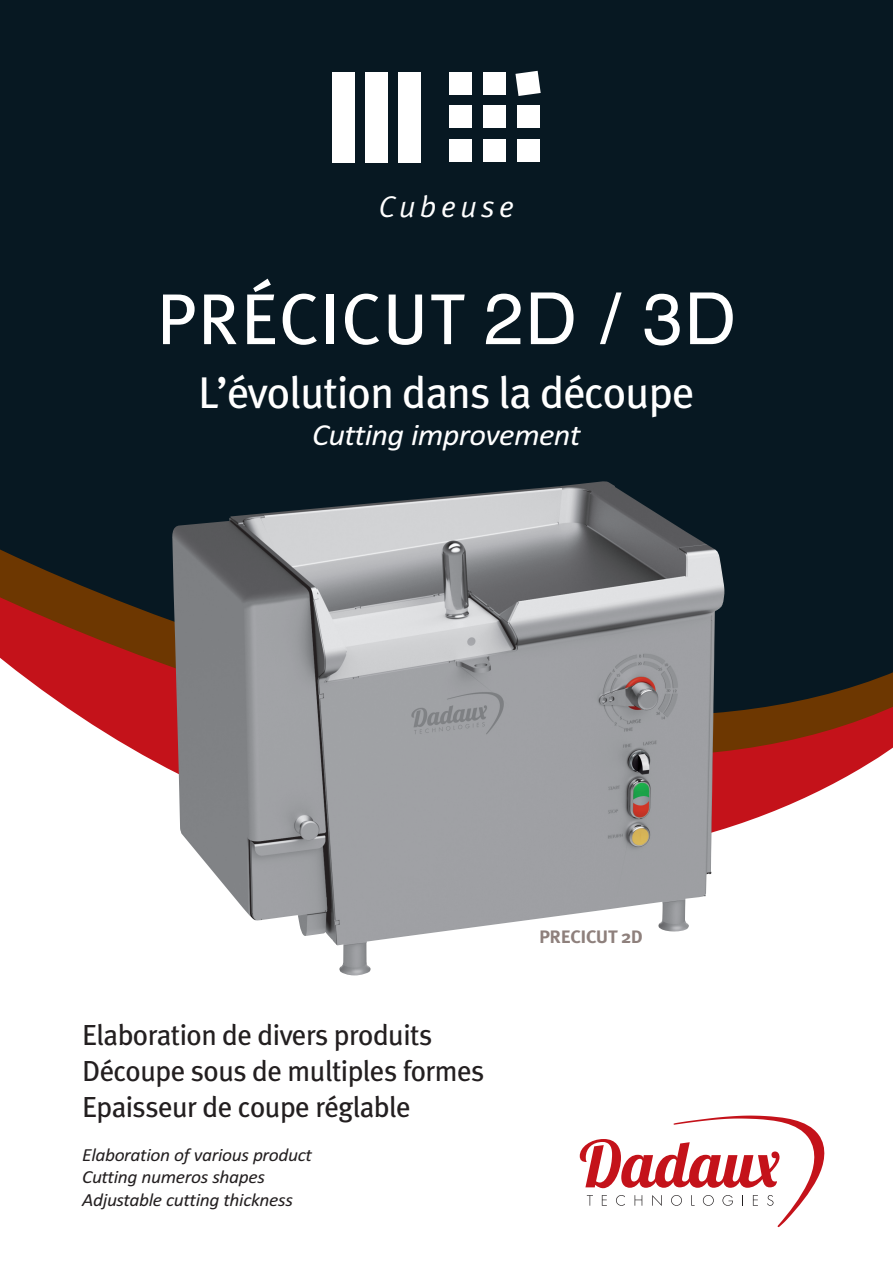
<style>
.page{position:relative;width:893px;height:1263px;background:#fff}
.page>*{position:absolute;margin:0;border:0;box-sizing:border-box;transform-origin:0 0}
.t1{font:72px "Meta Plus";letter-spacing:.02em;color:#fff}
.t2{font:44.4px "Meta Plus";letter-spacing:-.02em;color:#fff}
.t3{font:italic 30.9px "Calibri";letter-spacing:-.02em;color:#fff;scale:1.05 1}
.t4{font:italic 30px "Meta Plus Normal";letter-spacing:.15em;color:#fff}
.t5{font:28.95px/36.2px "Meta Plus";letter-spacing:-.02em;color:#231f20}
.t6{font:italic 18.6px/22.6px "Calibri";letter-spacing:-.02em;color:#231f20;scale:1.05 1}
.t7{font:700 18px "Meta Plus";letter-spacing:-.02em;color:#8e807c;scale:1.05 1}
.s1{font-family:"Helvetica"}
</style>
<div class="page">
<div style="left:0;top:0;width:893px;height:475px;background:#071822"></div>
<div style="left:450px;top:72px;width:22px;height:23px;background:#fff"></div>
<div style="left:483px;top:72px;width:23px;height:23px;background:#fff"></div>
<svg style="left:515px;top:71px;width:26px;height:25px"></svg>
<div style="left:450px;top:106px;width:22px;height:22px;background:#fff"></div>
<div style="left:483px;top:106px;width:23px;height:22px;background:#fff"></div>
<div style="left:517px;top:106px;width:22px;height:22px;background:#fff"></div>
<div style="left:450px;top:139px;width:22px;height:23px;background:#fff"></div>
<div style="left:483px;top:139px;width:23px;height:23px;background:#fff"></div>
<div style="left:517px;top:139px;width:22px;height:23px;background:#fff"></div>
<div style="left:332px;top:72px;width:22px;height:90px;background:#fff"></div>
<div style="left:366px;top:72px;width:22px;height:90px;background:#fff"></div>
<div style="left:399px;top:72px;width:22px;height:90px;background:#fff"></div>
<div style="left:0;top:475px;width:893px;height:40px;background:#071822"></div>
<svg style="left:0;top:515px;width:893px;height:461px"></svg>
<img style="left:172px;top:481px;width:552px;height:494px">
<svg style="left:580px;top:1115px;width:245px;height:112px"></svg>
<p class="t4" style="left:379px;top:195px;width:137px">Cubeuse</p>
<h1 class="t1" style="left:157px;top:290px;width:581px">PRÉCICUT <span class="s1">2D / 3D</span></h1>
<h2 class="t2" style="left:198px;top:375px;width:498px">L’évolution dans la découpe</h2>
<p class="t3" style="left:312px;top:424px;width:257px">Cutting improvement</p>
<p class="t5" style="left:82px;top:1018px;width:404px">Elaboration de divers produits<br>Découpe sous de multiples formes<br>Epaisseur de coupe réglable</p>
<p class="t6" style="left:82px;top:1144px;width:220px">Elaboration of various product<br>Cutting numeros shapes<br>Adjustable cutting thickness</p>
<p class="t7" style="left:539px;top:929px;width:100px">PRECICUT 2D</p>
</div>
